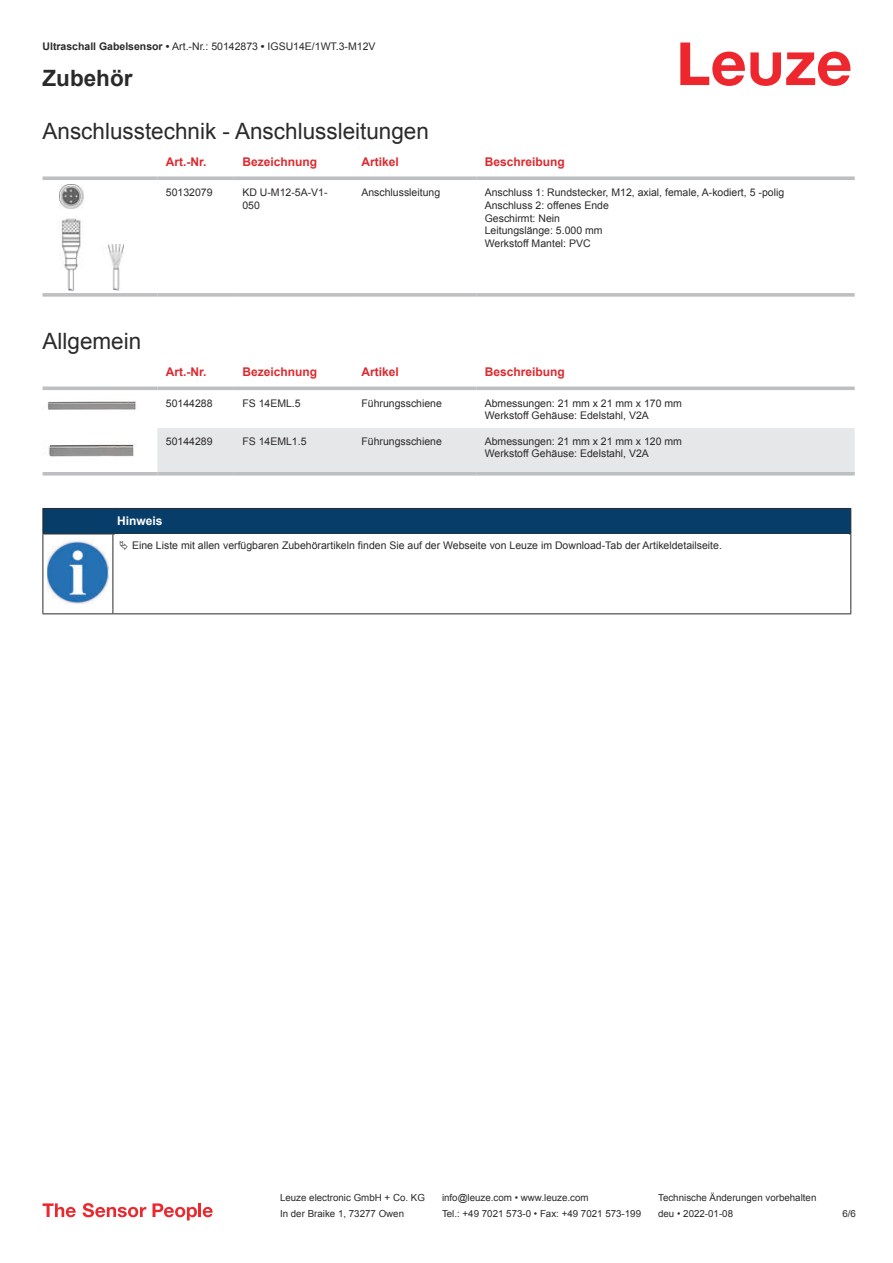
<style>
.page{position:relative;width:893px;height:1263px;background:#fff}
.page>*{position:absolute;margin:0;border:0;box-sizing:border-box;transform-origin:0 0}
.t1{font:22.5px "Arial";color:#2b292a}
.t2{font:700 22.5px "Arial";color:#2b292a}
.t3{font:700 12px "Arial";color:#db2a30}
.t4{font:700 12px "Arial";color:#fff}
.t5{font:10.5px/12.6px "Arial";color:#2b292a}
.t6{font:9.75px "Arial";color:#2b292a}
.s1{font-weight:700}
</style>
<div class="page">
<svg style="left:680px;top:43px;width:170px;height:43px"></svg>
<svg style="left:43px;top:176px;width:114px;height:4px"></svg>
<svg style="left:157px;top:176px;width:77px;height:4px"></svg>
<svg style="left:234px;top:176px;width:119px;height:4px"></svg>
<svg style="left:353px;top:176px;width:123px;height:4px"></svg>
<svg style="left:476px;top:176px;width:379px;height:4px;background:#c4c6c8"></svg>
<svg style="left:43px;top:293px;width:114px;height:4px"></svg>
<svg style="left:157px;top:293px;width:77px;height:4px"></svg>
<svg style="left:234px;top:293px;width:119px;height:4px"></svg>
<svg style="left:353px;top:293px;width:123px;height:4px"></svg>
<svg style="left:476px;top:293px;width:379px;height:4px;background:#c3c5c7"></svg>
<img style="left:59px;top:184px;width:65px;height:107px">
<div style="left:157px;top:428px;width:698px;height:44px;background:#e6e7e9"></div>
<svg style="left:43px;top:386px;width:114px;height:4px"></svg>
<svg style="left:157px;top:386px;width:77px;height:4px"></svg>
<svg style="left:234px;top:386px;width:119px;height:4px"></svg>
<svg style="left:353px;top:386px;width:123px;height:4px"></svg>
<svg style="left:476px;top:386px;width:379px;height:4px;background:#c5c7c9"></svg>
<svg style="left:43px;top:472px;width:114px;height:4px"></svg>
<svg style="left:157px;top:472px;width:77px;height:4px"></svg>
<svg style="left:234px;top:472px;width:119px;height:4px"></svg>
<svg style="left:353px;top:472px;width:123px;height:4px"></svg>
<svg style="left:476px;top:472px;width:379px;height:4px;background:#c3c5c7"></svg>
<img style="left:47px;top:401px;width:89px;height:9px">
<img style="left:48px;top:442px;width:86px;height:15px">
<hr style="left:43px;top:534px;width:70px;height:1px;background:#2b292a">
<svg style="left:43px;top:508px;width:808px;height:26px;background:#083c65"></svg>
<hr style="left:113px;top:534px;width:738px;height:1px;background:#2b292a">
<hr style="left:43px;top:534px;width:1px;height:75px;background:#2b292a">
<hr style="left:113px;top:534px;width:1px;height:75px;background:#2b292a">
<hr style="left:850px;top:534px;width:1px;height:75px;background:#2b292a">
<hr style="left:43px;top:613px;width:70px;height:1px;background:#2b292a">
<hr style="left:113px;top:613px;width:738px;height:1px;background:#2b292a">
<img style="left:47px;top:540px;width:61px;height:63px">
<svg style="left:43px;top:1203px;width:33px;height:14px"></svg>
<svg style="left:83px;top:1203px;width:63px;height:14px"></svg>
<svg style="left:153px;top:1203px;width:44px;height:17px"></svg>
<hr style="left:198px;top:1203px;width:3px;height:14px;background:#ed272d">
<svg style="left:203px;top:1207px;width:10px;height:10px"></svg>
<p class="t5" style="left:43px;top:41px;width:334px"><span class="s1">Ultraschall Gabelsensor •</span> Art.-Nr.: 50142873 <span class="s1">•</span> IGSU14E/1WT.3-M12V</p>
<h1 class="t2" style="left:43px;top:70px;width:92px">Zubehör</h1>
<h1 class="t1" style="left:43px;top:123px;width:388px">Anschlusstechnik - Anschlussleitungen</h1>
<p class="t3" style="left:166px;top:157px;width:42px">Art.-Nr.</p>
<p class="t3" style="left:242px;top:157px;width:76px">Bezeichnung</p>
<p class="t3" style="left:361px;top:157px;width:39px">Artikel</p>
<p class="t3" style="left:485px;top:157px;width:82px">Beschreibung</p>
<p class="t5" style="left:166px;top:187px;width:48px">50132079</p>
<p class="t5" style="left:242px;top:187px;width:87px">KD U-M12-5A-V1-<br>050</p>
<p class="t5" style="left:361px;top:187px;width:80px">Anschlussleitung</p>
<p class="t5" style="left:485px;top:187px;width:301px">Anschluss 1: Rundstecker, M12, axial, female, A-kodiert, 5 -polig<br>Anschluss 2: offenes Ende<br>Geschirmt: Nein<br>Leitungslänge: 5.000 mm<br>Werkstoff Mantel: PVC</p>
<h1 class="t1" style="left:43px;top:333px;width:100px">Allgemein</h1>
<p class="t3" style="left:166px;top:367px;width:42px">Art.-Nr.</p>
<p class="t3" style="left:242px;top:367px;width:76px">Bezeichnung</p>
<p class="t3" style="left:361px;top:367px;width:39px">Artikel</p>
<p class="t3" style="left:485px;top:367px;width:82px">Beschreibung</p>
<p class="t5" style="left:166px;top:397px;width:48px">50144288</p>
<p class="t5" style="left:242px;top:397px;width:60px">FS 14EML.5</p>
<p class="t5" style="left:361px;top:397px;width:82px">Führungsschiene</p>
<p class="t5" style="left:485px;top:397px;width:199px">Abmessungen: 21 mm x 21 mm x 170 mm<br>Werkstoff Gehäuse: Edelstahl, V2A</p>
<p class="t5" style="left:166px;top:435px;width:48px">50144289</p>
<p class="t5" style="left:242px;top:435px;width:66px">FS 14EML1.5</p>
<p class="t5" style="left:361px;top:435px;width:82px">Führungsschiene</p>
<p class="t5" style="left:485px;top:435px;width:199px">Abmessungen: 21 mm x 21 mm x 120 mm<br>Werkstoff Gehäuse: Edelstahl, V2A</p>
<p class="t4" style="left:117px;top:517px;width:47px">Hinweis</p>
<p class="t5" style="left:132px;top:540px;width:591px">Eine Liste mit allen verfügbaren Zubehörartikeln finden Sie auf der Webseite von Leuze im Download-Tab der Artikeldetailseite.</p>
<p class="t6" style="left:280px;top:1194px;width:146px">Leuze electronic GmbH + Co. KG</p>
<p class="t6" style="left:442px;top:1194px;width:148px">info@leuze.com • www.leuze.com</p>
<p class="t6" style="left:658px;top:1194px;width:160px">Technische Änderungen vorbehalten</p>
<p class="t6" style="left:280px;top:1210px;width:126px">In der Braike 1, 73277 Owen</p>
<p class="t6" style="left:442px;top:1210px;width:201px">Tel.: +49 7021 573-0 • Fax: +49 7021 573-199</p>
<p class="t6" style="left:658px;top:1210px;width:76px">deu • 2022-01-08</p>
<p class="t6" style="left:842px;top:1210px;width:15px">6 /6</p>
</div>
